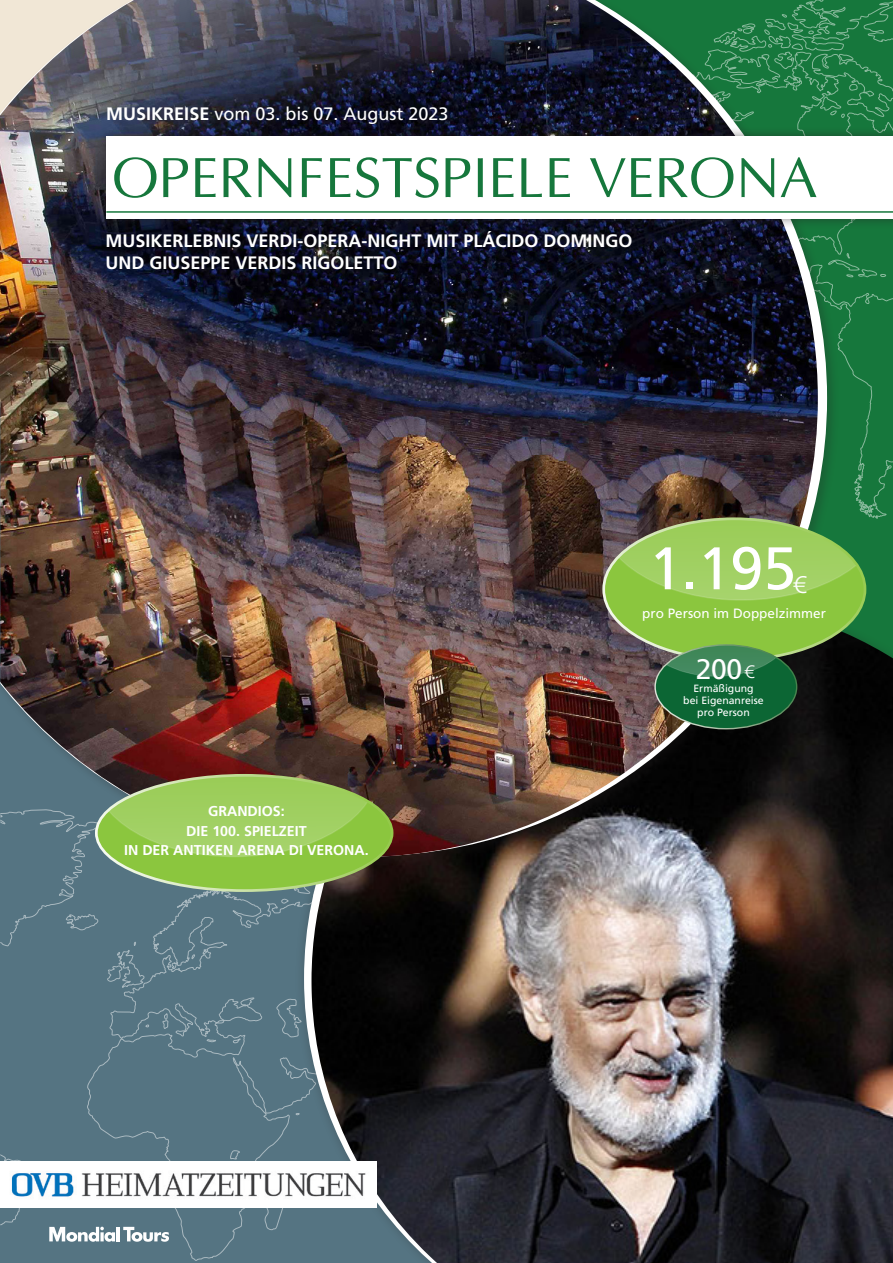
<style>
.page{position:relative;width:893px;height:1263px;background:#fff}
.page>*{position:absolute;margin:0;border:0;box-sizing:border-box;transform-origin:0 0}
.t1{font:60px "Frutiger";color:#fff}
.t2{font:57px "Optima";color:#16773c}
.t3{font:28.2px "Frutiger";color:#fff}
.t4{font:24px "Linotype Euro Font Ato F";color:#fff}
.t5{font:700 18px/22.5px "Frutiger";color:#fff}
.t6{font:18px "Frutiger";color:#fff}
.t7{font:18px "Linotype Euro Font Ato F";color:#fff}
.Copytext{font:700 14.25px/19.5px "Frutiger";color:#fff;text-align:center}
.t8{font:13.5px "Frutiger";color:#fff}
.t9{font:10.5px/12px "Frutiger";color:#fff;text-align:center}
.s1{font-weight:700}
</style>
<div class="page">
<div style="left:1px;top:869px;width:293px;height:394px;background:#557482"></div>
<svg style="left:839px;top:0;width:54px;height:519px;background:#1d7b42"></svg>
<img style="left:311px;top:625px;width:582px;height:638px">
<div style="left:0;top:0;width:839px;height:869px;background:#231f20;opacity:.25"></div>
<img style="left:0;top:0;width:818px;height:857px">
<div style="left:96px;top:126px;width:797px;height:103px;background:#231f20;opacity:.5"></div>
<div style="left:106px;top:136px;width:787px;height:83px;background:#fff"></div>
<hr style="left:106px;top:211px;width:787px;height:2px;background:#16773c">
<svg style="left:0;top:809px;width:1px;height:454px"></svg>
<div style="left:604px;top:519px;width:261px;height:141px;background:#8bc63e;border-radius:50%"></div>
<svg style="left:604px;top:519px;width:261px;height:82px"></svg>
<div style="left:655px;top:645px;width:142px;height:84px;background:#0c6634;border-radius:50%"></div>
<svg style="left:655px;top:645px;width:136px;height:32px"></svg>
<div style="left:96px;top:775px;width:296px;height:115px;background:#8bc63e;border-radius:50%"></div>
<svg style="left:96px;top:775px;width:283px;height:83px"></svg>
<div style="left:95px;top:774px;width:298px;height:118px;border:3px solid #fff;border-radius:50%"></div>
<hr style="left:117px;top:1227px;width:3px;height:14px;background:#fff">
<svg style="left:49px;top:1227px;width:66px;height:15px"></svg>
<svg style="left:123px;top:1227px;width:46px;height:15px"></svg>
<img style="left:0;top:1161px;width:376px;height:47px">
<p class="t6" style="left:106px;top:104px;width:344px"><span class="s1">MUSIKREISE</span> vom 03. bis 07. August 2023</p>
<p class="t2" style="left:112px;top:149px;width:707px">OPERNFESTSPIELE VERONA</p>
<p class="t5" style="left:105px;top:229px;width:529px">MUSIKERLEBNIS VERDI-OPERA-NIGHT MIT PLÁCIDO DOMINGO<br>UND GIUSEPPE VERDIS RIGOLETTO</p>
<p class="Copytext" style="left:124px;top:801px;width:246px">GRANDIOS:<br>DIE 100. SPIELZEIT<br>IN DER ANTIKEN ARENA DI VERONA.</p>
<p class="t1" style="left:649px;top:533px;width:149px">1.195</p>
<p class="t4" style="left:793px;top:571px;width:15px">1</p>
<p class="t8" style="left:642px;top:605px;width:185px">pro Person im Doppelzimmer</p>
<p class="t3" style="left:696px;top:652px;width:48px">200</p>
<p class="t7" style="left:745px;top:662px;width:12px">1</p>
<p class="t9" style="left:683px;top:682px;width:82px">Ermäßigung<br>bei Eigenanreise pro Person</p>
</div>
